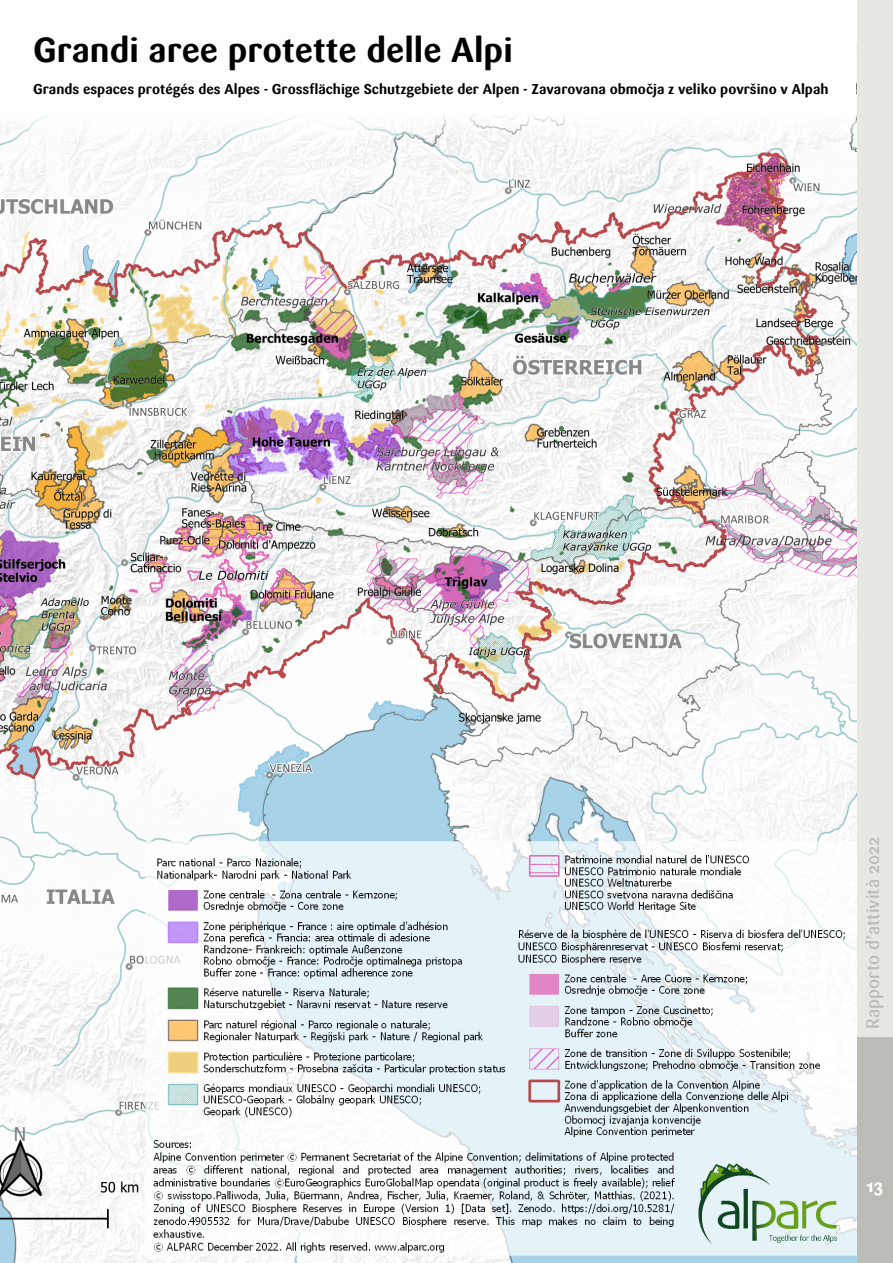
<style>
.page{position:relative;width:893px;height:1263px;background:#fff}
.page>*{position:absolute;margin:0;border:0;box-sizing:border-box;transform-origin:0 0}
.t1{font:700 34.5px "Sari";color:#000}
.t2{font:500 18px "Sari";color:#bcbcb6}
.t3{font:700 18px "Sari";color:#fff}
.t4{font:700 14.1px "Sari";color:#000}
</style>
<div class="page">
<div style="left:856px;top:0;width:37px;height:1037px;background:#e7e7e4"></div>
<div style="left:856px;top:1037px;width:37px;height:226px;background:#bcbcb6"></div>
<img style="left:0;top:142px;width:856px;height:1120px">
<h1 class="t1" style="left:33px;top:29px;width:481px">Grandi aree protette delle Alpi</h1>
<p class="t4" style="left:33px;top:81px;width:797px">Grands espaces protégés des Alpes - Grossflächige Schutzgebiete der Alpen - Zavarovana območja z veliko površino v Alpah</p>
<p class="t2" style="left:862px;top:1029px;width:194px;rotate:-90deg">Rapporto d’attività 2022</p>
<p class="t3" style="left:866px;top:1175px;width:19px">13</p>
</div>
